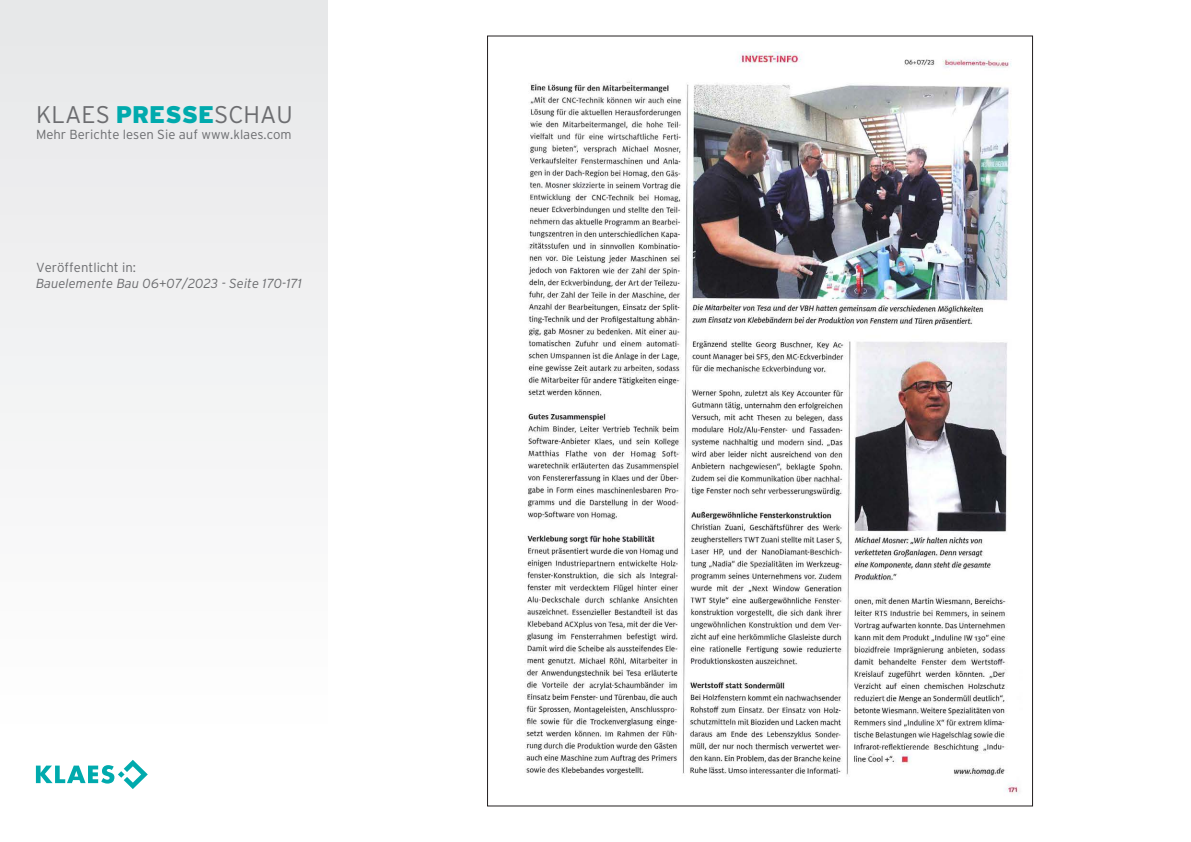
<style>
.page{position:relative;width:1191px;height:842px;background:#fff}
.page>*{position:absolute;margin:0;border:0;box-sizing:border-box;transform-origin:0 0}
.t1{font:300 24.1px "Interstate";color:#6c6d70}
.t2{font:300 13.1px "Interstate";color:#6c6d70}
.t3{font:italic 300 13.1px "Interstate";color:#6c6d70}
.s1{font-weight:900;color:#00aaad}
</style>
<div class="page">
<div style="left:0;top:0;width:327px;height:842px;background:#f4f5f5"></div>
<img style="left:525px;top:51px;width:495px;height:745px">
<svg style="left:36px;top:760px;width:112px;height:29px"></svg>
<p class="t1" style="left:36px;top:101px;width:258px">KLAES <span class="s1">PRESSE</span>SCHAU</p>
<p class="t2" style="left:36px;top:127px;width:257px">Mehr Berichte lesen Sie auf www.klaes.com</p>
<p class="t2" style="left:36px;top:260px;width:102px">Veröffentlicht in:</p>
<p class="t3" style="left:36px;top:276px;width:267px">Bauelemente Bau 06+07/2023 - Seite 170-171</p>
</div>
